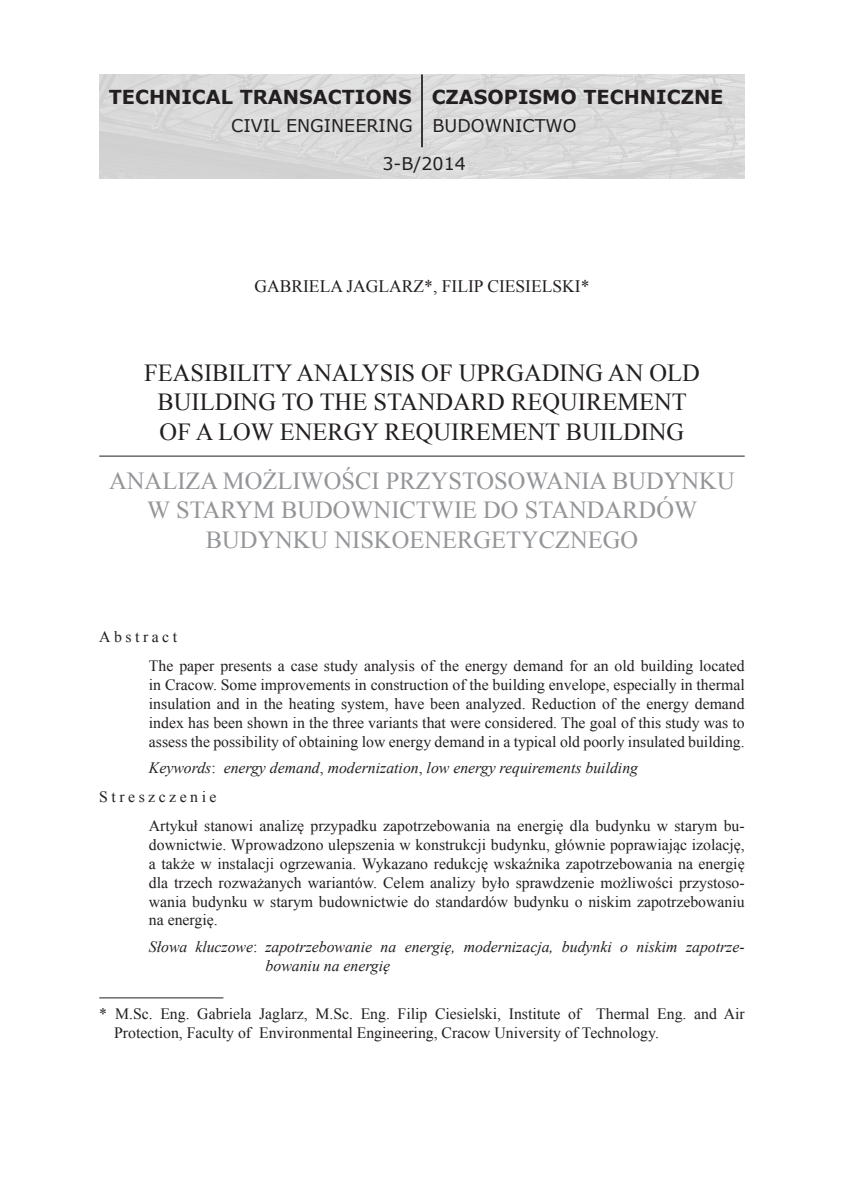
<style>
.page{position:relative;width:844px;height:1191px;background:#fff}
.page>*{position:absolute;margin:0;border:0;box-sizing:border-box;transform-origin:0 0}
.Tytuł_angielski{font:24.5px/29.4px "Times New Roman";color:#231f20;text-align:center}
.Tytuł_polski{font:24.5px/29.4px "Times New Roman";color:#939598;text-align:center}
.t1{font:700 19.25px "Verdana";color:#231f20}
.t2{font:17.5px/37.3px "Verdana";color:#231f20}
.Nazwisko_autora{font:17.5px "Times New Roman";color:#231f20}
.Test_-_abstract{font:15.75px/18.9px "Times New Roman";color:#231f20;text-align:justify}
.Test_streszczenia_po{font:15.75px/18.9px "Times New Roman";color:#231f20;text-align:justify}
.Słowa_kluczowe{font:italic 15.75px/18.9px "Times New Roman";color:#231f20}
.Przypis_angielski{font:15.75px/18.9px "Times New Roman";color:#231f20}
.streszczenie{font:15.75px "Times New Roman";letter-spacing:.22em;color:#231f20}
.Abstract{font:15.75px "Times New Roman";letter-spacing:.22em;color:#231f20}
.s1{font-style:normal}
</style>
<div class="page">
<hr style="left:99px;top:997px;width:124px;height:1px;background:#231f20">
<hr style="left:99px;top:456px;width:645px;height:1px;background:#231f20">
<img style="left:99px;top:74px;width:645px;height:105px">
<hr style="left:421px;top:74px;width:2px;height:73px;background:#231f20">
<p class="t1" style="left:109px;top:83px;width:304px">TECHNICAL TRANSACTIONS</p>
<p class="t2" style="left:382px;top:107px;width:85px;text-indent:-151px">CIVIL ENGINEERING<br>3-B/2014</p>
<p class="t1" style="left:431px;top:83px;width:293px">CZASOPISMO TECHNICZNE</p>
<p class="t2" style="left:432px;top:107px;width:145px">BUDOWNICTWO</p>
<p class="Nazwisko_autora" style="left:254px;top:274px;width:336px">GABRIELA JAGLARZ*, FILIP CIESIELSKI*</p>
<p class="Tytuł_angielski" style="left:144px;top:358px;width:557px">FEASIBILITY ANALYSIS OF UPRGADING AN OLD<br>BUILDING TO THE STANDARD REQUIREMENT<br>OF A LOW ENERGY REQUIREMENT BUILDING</p>
<p class="Tytuł_polski" style="left:109px;top:466px;width:626px">ANALIZA MOŻLIWOŚCI PRZYSTOSOWANIA BUDYNKU<br>W STARYM BUDOWNICTWIE DO STANDARDÓW<br>BUDYNKU NISKOENERGETYCZNEGO</p>
<p class="Abstract" style="left:99px;top:626px;width:79px">Abstract</p>
<p class="Test_-_abstract" style="left:149px;top:656px;width:597px">The paper presents a case study analysis of the energy demand for an old building located in Cracow. Some improvements in construction of the building envelope, especially in thermal insulation and in the heating system, have been analyzed. Reduction of the energy demand index has been shown in the three variants that were considered. The goal of this study was to assess the possibility of obtaining low energy demand in a typical old poorly insulated building.</p>
<p class="Słowa_kluczowe" style="left:149px;top:758px;width:490px">Keywords<span class="s1">:</span> energy demand<span class="s1">,</span> modernization<span class="s1">,</span> low energy requirements building</p>
<p class="streszczenie" style="left:99px;top:786px;width:119px">Streszczenie</p>
<p class="Test_streszczenia_po" style="left:149px;top:816px;width:597px">Artykuł stanowi analizę przypadku zapotrzebowania na energię dla budynku w starym bu&shy;downictwie. Wprowadzono ulepszenia w konstrukcji budynku, głównie poprawiając izolację, a także w instalacji ogrzewania. Wykazano redukcję wskaźnika zapotrzebowania na energię dla trzech rozważanych wariantów. Celem analizy było sprawdzenie możliwości przystoso&shy;wania budynku w starym budownictwie do standardów budynku o niskim zapotrzebowaniu na energię.</p>
<p class="Słowa_kluczowe" style="left:265px;top:936px;width:480px;text-indent:-117px">Słowa kluczowe<span class="s1">:</span> zapotrzebowanie na energię, modernizacja, budynki o niskim zapotrze&shy;bowaniu na energię</p>
<p class="Przypis_angielski" style="left:114px;top:1004px;width:632px;text-indent:-15px">* M.Sc. Eng. Gabriela Jaglarz, M.Sc. Eng. Filip Ciesielski, Institute of Thermal Eng. and Air<br>Protection, Faculty of Environmental Engineering, Cracow University of Technology.</p>
</div>
